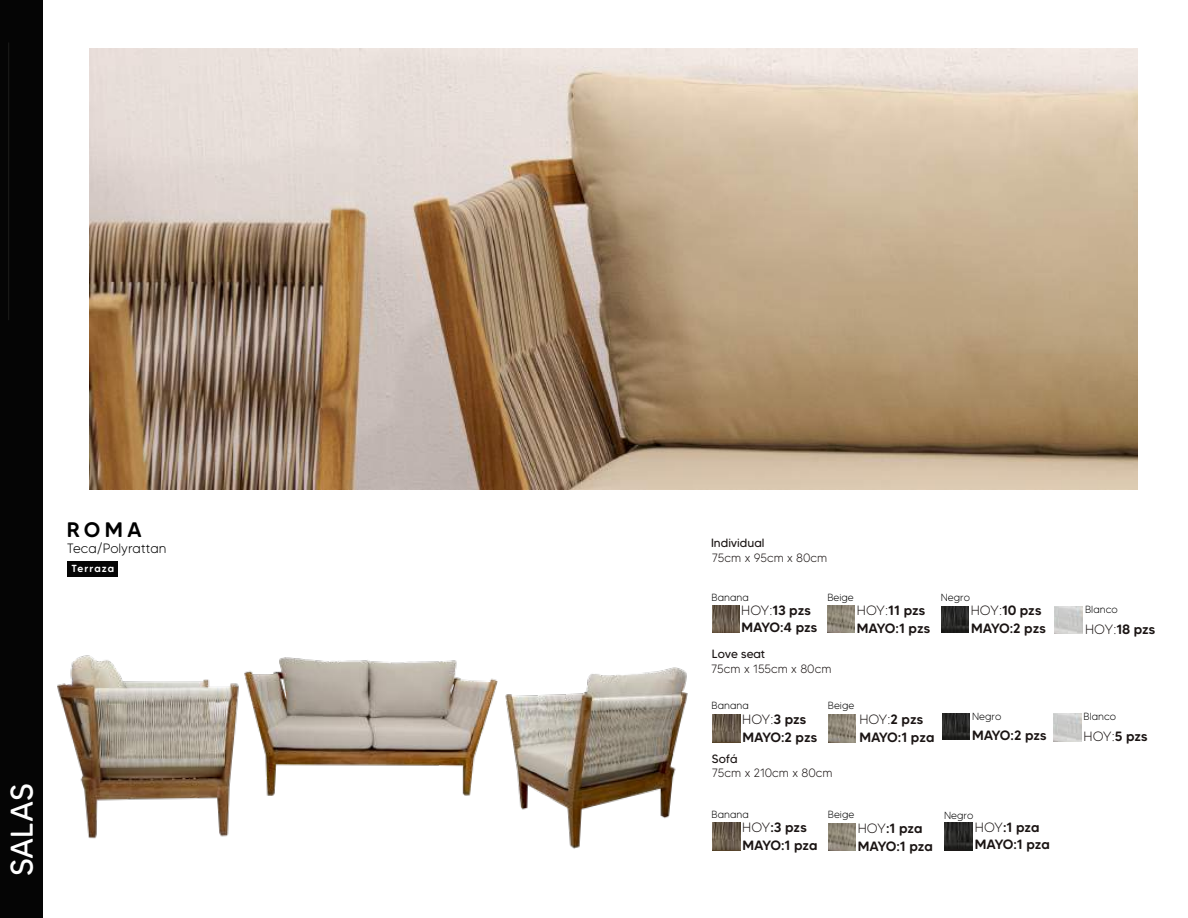
<style>
.page{position:relative;width:1188px;height:918px;background:#fff}
.page>*{position:absolute;margin:0;border:0;box-sizing:border-box;transform-origin:0 0}
.t1{font:31.35px "MADE Tommy Soft";color:#fff}
.t2{font:500 21px "MADE Tommy Soft";color:#000}
.t3{font:500 13.5px/18.1px "MADE Tommy Soft";color:#1a1413}
.t4{font:300 13.5px "MADE Tommy Soft";letter-spacing:-.03em;color:#1a1413}
.t5{font:300 13.5px "MADE Tommy Soft";color:#000}
.t6{font:300 12px "MADE Tommy Soft";color:#1a1413}
.t7{font:12px "MADE Tommy Soft";color:#1a1413}
.t8{font:300 10.35px "MADE Tommy Soft";color:#000}
.t9{font:500 10.2px "MADE Tommy Soft";letter-spacing:.1em;color:#fff}
.s1{font-weight:300}
.s2{font-weight:500}
</style>
<div class="page">
<div style="left:0;top:0;width:43px;height:918px;background:#050505"></div>
<img style="left:89px;top:48px;width:1049px;height:441px">
<hr style="left:8px;top:43px;width:1px;height:277px;background:#1d1d1b">
<img style="left:57px;top:655px;width:182px;height:184px">
<img style="left:505px;top:667px;width:183px;height:182px">
<img style="left:244px;top:657px;width:254px;height:139px">
<img style="left:945px;top:822px;width:28px;height:28px">
<img style="left:942px;top:606px;width:26px;height:27px">
<img style="left:712px;top:715px;width:28px;height:28px">
<img style="left:712px;top:823px;width:28px;height:28px">
<img style="left:942px;top:713px;width:27px;height:27px">
<img style="left:712px;top:606px;width:27px;height:27px">
<img style="left:828px;top:824px;width:27px;height:27px">
<img style="left:828px;top:715px;width:28px;height:27px">
<img style="left:828px;top:606px;width:27px;height:27px">
<img style="left:1055px;top:606px;width:27px;height:28px">
<img style="left:1053px;top:713px;width:28px;height:28px">
<div style="left:67px;top:561px;width:51px;height:16px;background:#050505"></div>
<h2 class="t2" style="left:67px;top:517px;width:76px">ROMA</h2>
<p class="t5" style="left:67px;top:540px;width:101px">Teca/Polyrattan</p>
<p class="t9" style="left:72px;top:562px;width:44px">Terraza</p>
<h1 class="t1" style="left:3px;top:876px;width:95px;rotate:-90deg">SALAS</h1>
<p class="t7" style="left:711px;top:535px;width:55px">Individual</p>
<p class="t6" style="left:712px;top:550px;width:117px">75cm x 95cm x 80cm</p>
<p class="t8" style="left:712px;top:591px;width:39px">Banana</p>
<p class="t3" style="left:741px;top:602px;width:78px;line-height:17.2px"><span class="s1">HOY:</span>13 pzs<br>MAYO:4 pzs</p>
<p class="t7" style="left:712px;top:646px;width:55px">Love seat</p>
<p class="t8" style="left:827px;top:592px;width:28px">Beige</p>
<p class="t3" style="left:857px;top:601px;width:75px"><span class="s1">HOY:</span>11 pzs<br>MAYO:1 pzs</p>
<p class="t6" style="left:711px;top:661px;width:122px">75cm x 155cm x 80cm</p>
<p class="t8" style="left:941px;top:591px;width:31px">Negro</p>
<p class="t3" style="left:971px;top:601px;width:72px"><span class="s1">HOY:</span>10 pzs</p>
<p class="t3" style="left:971px;top:619px;width:76px">MAYO:2 pzs</p>
<p class="t8" style="left:1085px;top:603px;width:34px">Blanco</p>
<p class="t3" style="left:1085px;top:620px;width:72px"><span class="s1">HOY:</span>18 pzs</p>
<p class="t8" style="left:712px;top:699px;width:39px">Banana</p>
<p class="t3" style="left:742px;top:710px;width:76px"><span class="s1">HOY:</span>3 pzs<br>MAYO:2 pzs</p>
<p class="t8" style="left:828px;top:699px;width:28px">Beige</p>
<p class="t4" style="left:859px;top:711px;width:65px">HOY:<span class="s2">2 pzs</span></p>
<p class="t8" style="left:1084px;top:710px;width:34px">Blanco</p>
<p class="t3" style="left:859px;top:728px;width:77px">MAYO:1 pza</p>
<p class="t8" style="left:972px;top:710px;width:31px">Negro</p>
<p class="t3" style="left:972px;top:726px;width:76px">MAYO:2 pzs</p>
<p class="t4" style="left:1084px;top:728px;width:66px">HOY:<span class="s2">5 pzs</span></p>
<p class="t7" style="left:712px;top:751px;width:27px">Sofá</p>
<p class="t6" style="left:712px;top:765px;width:122px">75cm x 210cm x 80cm</p>
<p class="t8" style="left:712px;top:808px;width:39px">Banana</p>
<p class="t8" style="left:828px;top:808px;width:28px">Beige</p>
<p class="t8" style="left:944px;top:809px;width:31px">Negro</p>
<p class="t3" style="left:742px;top:818px;width:66px"><span class="s1">HOY</span>:3 pzs</p>
<p class="t3" style="left:858px;top:819px;width:66px"><span class="s1">HOY</span>:1 pza</p>
<p class="t3" style="left:975px;top:818px;width:66px"><span class="s1">HOY</span>:1 pza</p>
<p class="t3" style="left:743px;top:836px;width:77px">MAYO:1 pza</p>
<p class="t3" style="left:858px;top:837px;width:77px">MAYO:1 pza</p>
<p class="t3" style="left:975px;top:835px;width:77px">MAYO:1 pza</p>
</div>
